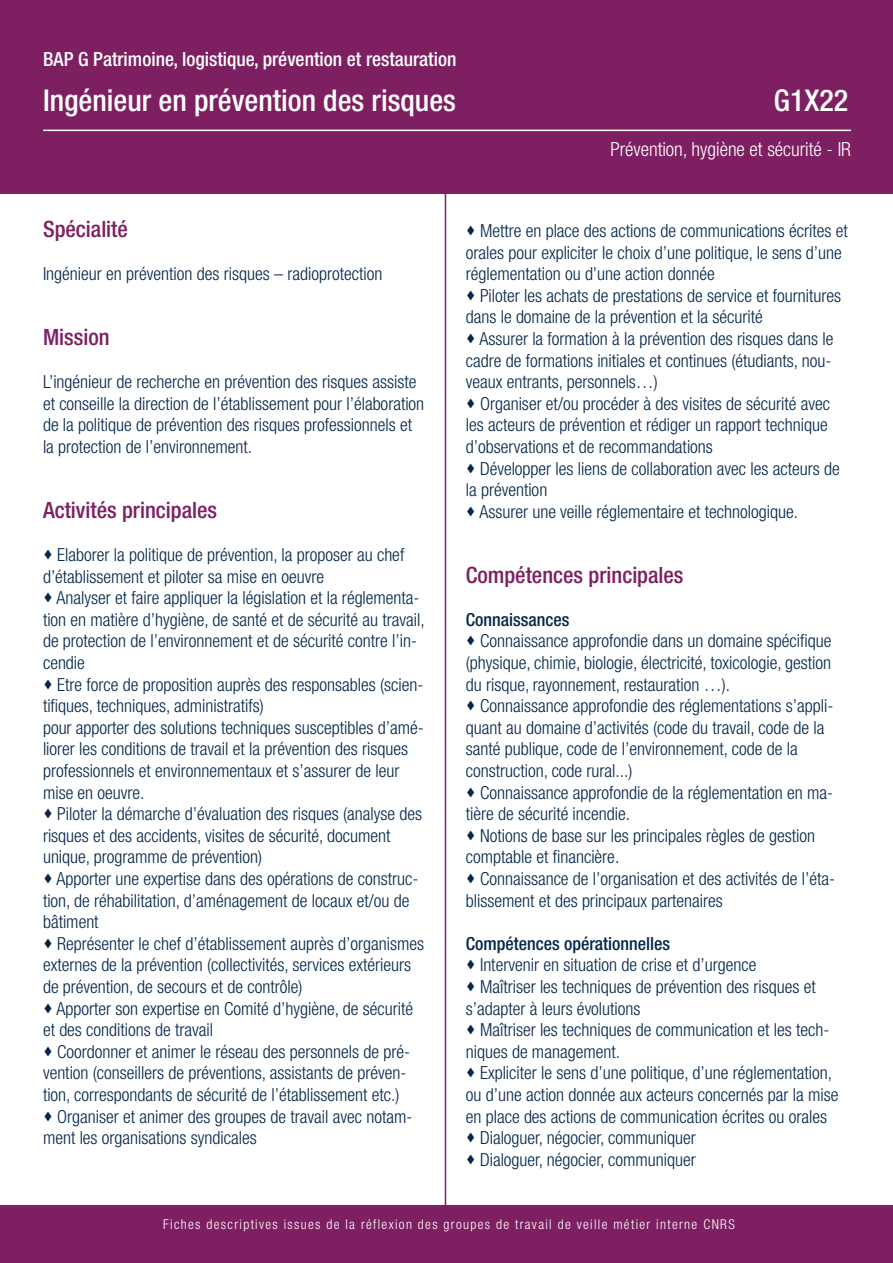
<style>
.page{position:relative;width:893px;height:1263px;background:#fff}
.page>*{position:absolute;margin:0;border:0;box-sizing:border-box;transform-origin:0 0}
.t1{font:500 condensed 30px "Helvetica Neue LT Std";color:#fff}
.t2{font:500 condensed 22.5px "Helvetica Neue LT Std";color:#7e1f62}
.t3{font:500 condensed 19.5px "Helvetica Neue LT Std";color:#fff}
.t4{font:300 condensed 19.5px "Helvetica Neue LT Std";color:#fff}
.t5{font:300 condensed 18px/21.6px "Helvetica Neue LT Std";color:#04264b}
.t6{font:500 condensed 18px "Helvetica Neue LT Std";color:#04264b}
.t7{font:300 condensed 13.5px "Helvetica Neue LT Std";letter-spacing:.1em;color:#fff}
</style>
<div class="page">
<hr style="left:445px;top:0;width:1px;height:1209px;background:#7e1f62">
<div style="left:0;top:0;width:893px;height:194px;background:#7e1f62"></div>
<hr style="left:43px;top:130px;width:808px;height:1px;background:#fff">
<div style="left:0;top:1205px;width:893px;height:58px;background:#7e1f62"></div>
<p class="t3" style="left:43px;top:52px;width:415px">BAP G Patrimoine, logistique, prévention et restauration</p>
<h1 class="t1" style="left:43px;top:89px;width:414px">Ingénieur en prévention des risques</h1>
<h1 class="t1" style="left:774px;top:89px;width:76px">G1X22</h1>
<p class="t4" style="left:610px;top:142px;width:242px">Prévention, hygiène et sécurité - IR</p>
<p class="t2" style="left:43px;top:221px;width:86px">Spécialité</p>
<p class="t5" style="left:43px;top:264px;width:341px">Ingénieur en prévention des risques – radioprotection</p>
<p class="t2" style="left:43px;top:329px;width:68px">Mission</p>
<p class="t5" style="left:43px;top:372px;width:383px">L’ingénieur de recherche en prévention des risques assiste et conseille la direction de l’établissement pour l’élaboration de la politique de prévention des risques professionnels et la protection de l’environnement.</p>
<p class="t2" style="left:43px;top:502px;width:176px">Activités principales</p>
<p class="t5" style="left:43px;top:545px;width:363px">• Elaborer la politique de prévention, la proposer au chef d’établissement et piloter sa mise en oeuvre</p>
<p class="t5" style="left:43px;top:588px;width:383px">• Analyser et faire appliquer la législation et la réglementa&shy;tion en matière d’hygiène, de santé et de sécurité au travail, de protection de l’environnement et de sécurité contre l’in&shy;cendie</p>
<p class="t5" style="left:43px;top:675px;width:382px">• Etre force de proposition auprès des responsables (scien&shy;tifiques, techniques, administratifs)<br>pour apporter des solutions techniques susceptibles d’amé&shy;liorer les conditions de travail et la prévention des risques professionnels et environnementaux et s’assurer de leur mise en oeuvre.</p>
<p class="t5" style="left:43px;top:804px;width:380px">• Piloter la démarche d’évaluation des risques (analyse des risques et des accidents, visites de sécurité, document unique, programme de prévention)</p>
<p class="t5" style="left:43px;top:869px;width:377px">• Apporter une expertise dans des opérations de construc&shy;tion, de réhabilitation, d’aménagement de locaux et/ou de bâtiment</p>
<p class="t5" style="left:43px;top:934px;width:383px">• Représenter le chef d’établissement auprès d’organismes externes de la prévention (collectivités, services extérieurs de prévention, de secours et de contrôle)</p>
<p class="t5" style="left:43px;top:999px;width:372px">• Apporter son expertise en Comité d’hygiène, de sécurité et des conditions de travail</p>
<p class="t5" style="left:43px;top:1042px;width:369px">• Coordonner et animer le réseau des personnels de pré&shy;vention (conseillers de préventions, assistants de préven&shy;tion, correspondants de sécurité de l’établissement etc.)</p>
<p class="t5" style="left:43px;top:1107px;width:371px">• Organiser et animer des groupes de travail avec notam&shy;ment les organisations syndicales</p>
<p class="t5" style="left:466px;top:221px;width:384px">• Mettre en place des actions de communications écrites et orales pour expliciter le choix d’une politique, le sens d’une réglementation ou d’une action donnée</p>
<p class="t5" style="left:466px;top:286px;width:377px">• Piloter les achats de prestations de service et fournitures dans le domaine de la prévention et la sécurité</p>
<p class="t5" style="left:466px;top:329px;width:369px;text-align:justify">• Assurer la formation à la prévention des risques dans le cadre de formations initiales et continues (étudiants, nou&shy;veaux entrants, personnels…)</p>
<p class="t5" style="left:466px;top:394px;width:366px">• Organiser et/ou procéder à des visites de sécurité avec les acteurs de prévention et rédiger un rapport technique d’observations et de recommandations</p>
<p class="t5" style="left:466px;top:459px;width:375px">• Développer les liens de collaboration avec les acteurs de la prévention</p>
<p class="t5" style="left:466px;top:502px;width:334px">• Assurer une veille réglementaire et technologique.</p>
<p class="t2" style="left:466px;top:566px;width:219px">Compétences principales</p>
<p class="t6" style="left:466px;top:613px;width:105px">Connaissances</p>
<p class="t5" style="left:466px;top:632px;width:367px;text-align:justify">• Connaissance approfondie dans un domaine spécifique (physique, chimie, biologie, électricité, toxicologie, gestion du risque, rayonnement, restauration …).</p>
<p class="t5" style="left:466px;top:696px;width:369px">• Connaissance approfondie des réglementations s’appli&shy;quant au domaine d’activités (code du travail, code de la santé publique, code de l’environnement, code de la construction, code rural...)</p>
<p class="t5" style="left:466px;top:783px;width:369px">• Connaissance approfondie de la réglementation en ma&shy;tière de sécurité incendie.</p>
<p class="t5" style="left:466px;top:826px;width:351px">• Notions de base sur les principales règles de gestion comptable et financière.</p>
<p class="t5" style="left:466px;top:869px;width:371px">• Connaissance de l’organisation et des activités de l’éta&shy;blissement et des principaux partenaires</p>
<p class="t6" style="left:466px;top:937px;width:206px">Compétences opérationnelles</p>
<p class="t5" style="left:466px;top:956px;width:292px">• Intervenir en situation de crise et d’urgence</p>
<p class="t5" style="left:466px;top:977px;width:352px">• Maîtriser les techniques de prévention des risques et s’adapter à leurs évolutions</p>
<p class="t5" style="left:466px;top:1020px;width:365px">• Maîtriser les techniques de communication et les tech&shy;niques de management.</p>
<p class="t5" style="left:466px;top:1064px;width:374px">• Expliciter le sens d’une politique, d’une réglementation, ou d’une action donnée aux acteurs concernés par la mise en place des actions de communication écrites ou orales</p>
<p class="t5" style="left:466px;top:1128px;width:232px">• Dialoguer, négocier, communiquer</p>
<p class="t5" style="left:466px;top:1150px;width:232px">• Dialoguer, négocier, communiquer</p>
<p class="t7" style="left:163px;top:1219px;width:573px">Fiches descriptives issues de la réflexion des groupes de travail de veille métier interne CNRS</p>
</div>
